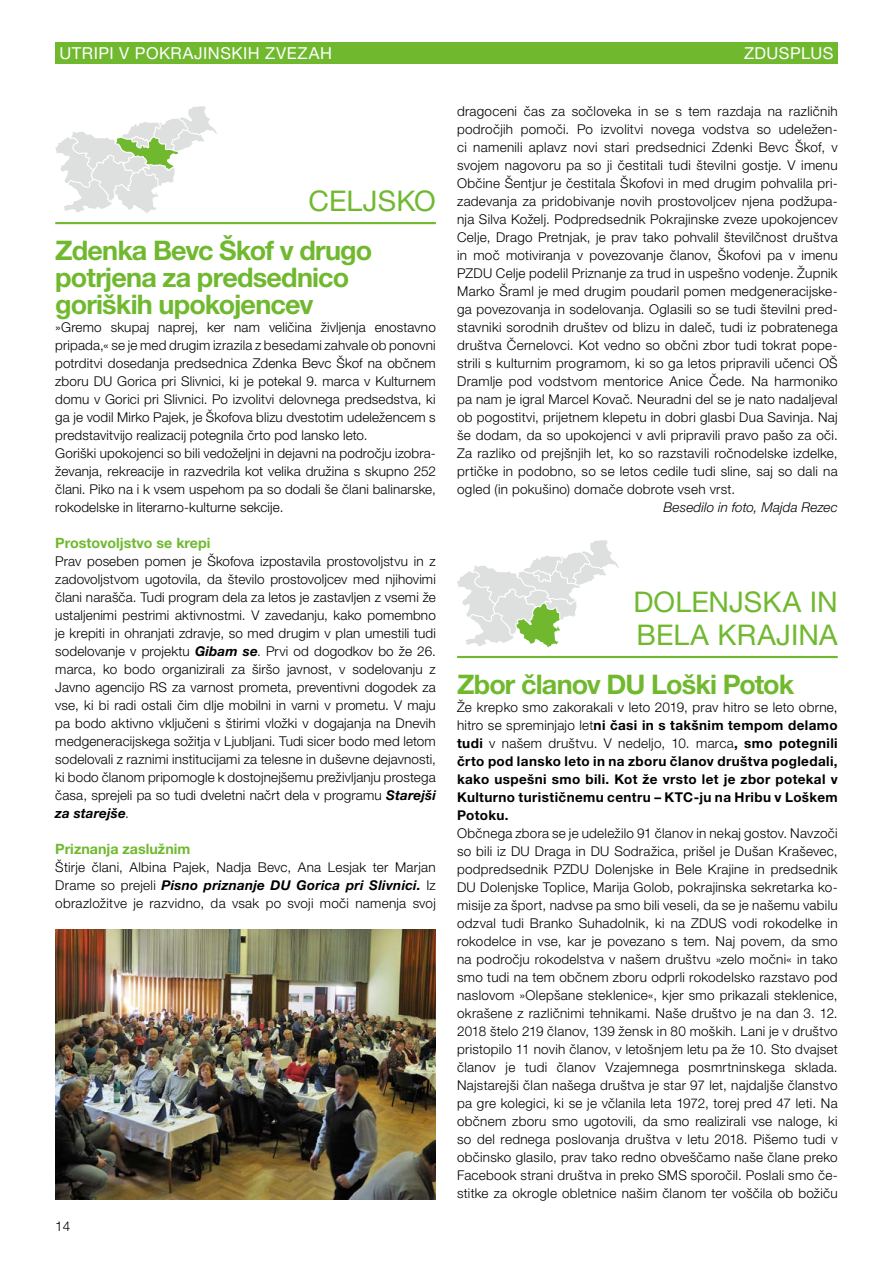
<style>
.page{position:relative;width:893px;height:1263px;background:#fff}
.page>*{position:absolute;margin:0;border:0;box-sizing:border-box;transform-origin:0 0}
.pokrajina{font:28.5px/33px "Helvetica Neue LT Pro";color:#70b92f}
.Naslov_mali{font:700 27px/27px "Helvetica Neue LT Pro";letter-spacing:-.03em;color:#70b92f}
.PASICA{font:16.5px "Helvetica Neue LT Pro";letter-spacing:.03em;color:#fff}
.MedNASLOV{font:700 14.25px "Helvetica Neue LT Pro";color:#70b92f}
.BODY{font:300 13.5px/18px "Helvetica Neue LT Pro";letter-spacing:.015em;color:#000;text-align:justify}
.BODY-2{font:700 13.5px/18px "Helvetica Neue LT Pro";letter-spacing:.03em;color:#000;text-align:justify}
.Avtor{font:italic 300 13.5px "Helvetica Neue LT Pro";letter-spacing:.01em;color:#000}
.s1{font-weight:700;font-style:italic}
.s2{font-weight:300}
</style>
<div class="page">
<div style="left:55px;top:43px;width:783px;height:21px;background:#70b92f"></div>
<svg style="left:55px;top:106px;width:162px;height:107px"></svg>
<hr style="left:55px;top:222px;width:381px;height:2px;background:#70b92f">
<svg style="left:457px;top:540px;width:162px;height:107px"></svg>
<hr style="left:457px;top:656px;width:381px;height:2px;background:#70b92f">
<img style="left:55px;top:929px;width:381px;height:270px">
<p class="PASICA" style="left:60px;top:43px;width:274px">UTRIPI V POKRAJINSKIH ZVEZAH</p>
<p class="pokrajina" style="left:309px;top:184px;width:129px">CELJSKO</p>
<p class="Naslov_mali" style="left:55px;top:236px;width:318px">Zdenka Bevc Škof v drugo potrjena za predsednico goriških upokojencev</p>
<p class="BODY" style="left:55px;top:318px;width:382px">»Gremo skupaj naprej, ker nam veličina življenja enostavno pripada,« se je med drugim izrazila z besedami zahvale ob ponovni potrditvi dosedanja predsednica Zdenka Bevc Škof na občnem zboru DU Gorica pri Slivnici, ki je potekal 9. marca v Kulturnem domu v Gorici pri Slivnici. Po izvolitvi delovnega predsedstva, ki ga je vodil Mirko Pajek, je Škofova blizu dvestotim udeležencem s predstavitvijo realizacij potegnila črto pod lansko leto.</p>
<p class="BODY" style="left:55px;top:444px;width:382px">Goriški upokojenci so bili vedoželjni in dejavni na področju izobra&shy;ževanja, rekreacije in razvedrila kot velika družina s skupno 252 člani. Piko na i k vsem uspehom pa so dodali še člani balinarske, rokodelske in literarno-kulturne sekcije.</p>
<p class="MedNASLOV" style="left:55px;top:534px;width:157px">Prostovoljstvo se krepi</p>
<p class="BODY" style="left:55px;top:552px;width:382px">Prav poseben pomen je Škofova izpostavila prostovoljstvu in z zadovoljstvom ugotovila, da število prostovoljcev med njihovimi člani narašča. Tudi program dela za letos je zastavljen z vsemi že ustaljenimi pestrimi aktivnostmi. V zavedanju, kako pomembno je krepiti in ohranjati zdravje, so med drugim v plan umestili tudi sodelovanje v projektu <span class="s1">Gibam se</span>. Prvi od dogodkov bo že 26. marca, ko bodo organizirali za širšo javnost, v sodelovanju z Javno agencijo RS za varnost prometa, preventivni dogodek za vse, ki bi radi ostali čim dlje mobilni in varni v prometu. V maju pa bodo aktivno vključeni s štirimi vložki v dogajanja na Dnevih medgeneracijskega sožitja v Ljubljani. Tudi sicer bodo med letom sodelovali z raznimi institucijami za telesne in duševne dejavnosti, ki bodo članom pripomogle k dostojnejšemu preživljanju prostega časa, sprejeli pa so tudi dveletni načrt dela v programu <span class="s1">Starejši za starejše</span>.</p>
<p class="MedNASLOV" style="left:55px;top:840px;width:137px">Priznanja zaslužnim</p>
<p class="BODY" style="left:55px;top:858px;width:382px">Štirje člani, Albina Pajek, Nadja Bevc, Ana Lesjak ter Marjan Drame so prejeli <span class="s1">Pisno priznanje DU Gorica pri Slivnici.</span> Iz obrazložitve je razvidno, da vsak po svoji moči namenja svoj</p>
<p class="BODY" style="left:55px;top:1217px;width:17px">14</p>
<p class="PASICA" style="left:744px;top:43px;width:91px">ZDUSPLUS</p>
<p class="BODY" style="left:457px;top:102px;width:382px">dragoceni čas za sočloveka in se s tem razdaja na različnih področjih pomoči. Po izvolitvi novega vodstva so udeležen&shy;ci namenili aplavz novi stari predsednici Zdenki Bevc Škof, v svojem nagovoru pa so ji čestitali tudi številni gostje. V imenu Občine Šentjur je čestitala Škofovi in med drugim pohvalila pri&shy;zadevanja za pridobivanje novih prostovoljcev njena podžupa&shy;nja Silva Koželj. Podpredsednik Pokrajinske zveze upokojencev Celje, Drago Pretnjak, je prav tako pohvalil številčnost društva in moč motiviranja v povezovanje članov, Škofovi pa v imenu PZDU Celje podelil Priznanje za trud in uspešno vodenje. Župnik Marko Šraml je med drugim poudaril pomen medgeneracijske&shy;ga povezovanja in sodelovanja. Oglasili so se tudi številni pred&shy;stavniki sorodnih društev od blizu in daleč, tudi iz pobratenega društva Černelovci. Kot vedno so občni zbor tudi tokrat pope&shy;strili s kulturnim programom, ki so ga letos pripravili učenci OŠ Dramlje pod vodstvom mentorice Anice Čede. Na harmoniko pa nam je igral Marcel Kovač. Neuradni del se je nato nadaljeval ob pogostitvi, prijetnem klepetu in dobri glasbi Dua Savinja. Naj še dodam, da so upokojenci v avli pripravili pravo pašo za oči.<br>Za razliko od prejšnjih let, ko so razstavili ročnodelske izdelke, prtičke in podobno, so se letos cedile tudi sline, saj so dali na ogled (in pokušino) domače dobrote vseh vrst.</p>
<p class="Avtor" style="left:663px;top:499px;width:176px">Besedilo in foto, Majda Rezec</p>
<p class="pokrajina" style="left:633px;top:585px;width:206px">DOLENJSKA IN<br>BELA KRAJINA</p>
<p class="Naslov_mali" style="left:457px;top:670px;width:339px">Zbor članov DU Loški Potok</p>
<p class="BODY-2" style="left:457px;top:697px;width:382px"><span class="s2">Že krepko smo zakorakali v leto 2019, prav hitro se leto obrne, hitro se spreminjajo let</span>ni časi in s takšnim tempom delamo tudi <span class="s2">v našem društvu. V nedeljo, 10. marca</span>, smo potegnili črto pod lansko leto in na zboru članov društva pogledali, kako uspešni smo bili. Kot že vrsto let je zbor potekal v Kulturno turističnemu centru – KTC-ju na Hribu v Loškem Potoku.</p>
<p class="BODY" style="left:457px;top:823px;width:382px">Občnega zbora se je udeležilo 91 članov in nekaj gostov. Navzoči so bili iz DU Draga in DU Sodražica, prišel je Dušan Kraševec, podpredsednik PZDU Dolenjske in Bele Krajine in predsednik DU Dolenjske Toplice, Marija Golob, pokrajinska sekretarka ko&shy;misije za šport, nadvse pa smo bili veseli, da se je našemu vabilu odzval tudi Branko Suhadolnik, ki na ZDUS vodi rokodelke in rokodelce in vse, kar je povezano s tem. Naj povem, da smo na področju rokodelstva v našem društvu »zelo močni« in tako smo tudi na tem občnem zboru odprli rokodelsko razstavo pod naslovom »Olepšane steklenice«, kjer smo prikazali steklenice, okrašene z različnimi tehnikami. Naše društvo je na dan 3. 12.<br>2018 štelo 219 članov, 139 žensk in 80 moških. Lani je v društvo pristopilo 11 novih članov, v letošnjem letu pa že 10. Sto dvajset članov je tudi članov Vzajemnega posmrtninskega sklada.<br>Najstarejši član našega društva je star 97 let, najdaljše članstvo pa gre kolegici, ki se je včlanila leta 1972, torej pred 47 leti. Na občnem zboru smo ugotovili, da smo realizirali vse naloge, ki so del rednega poslovanja društva v letu 2018. Pišemo tudi v občinsko glasilo, prav tako redno obveščamo naše člane preko Facebook strani društva in preko SMS sporočil. Poslali smo če&shy;stitke za okrogle obletnice našim članom ter voščila ob božiču</p>
</div>
